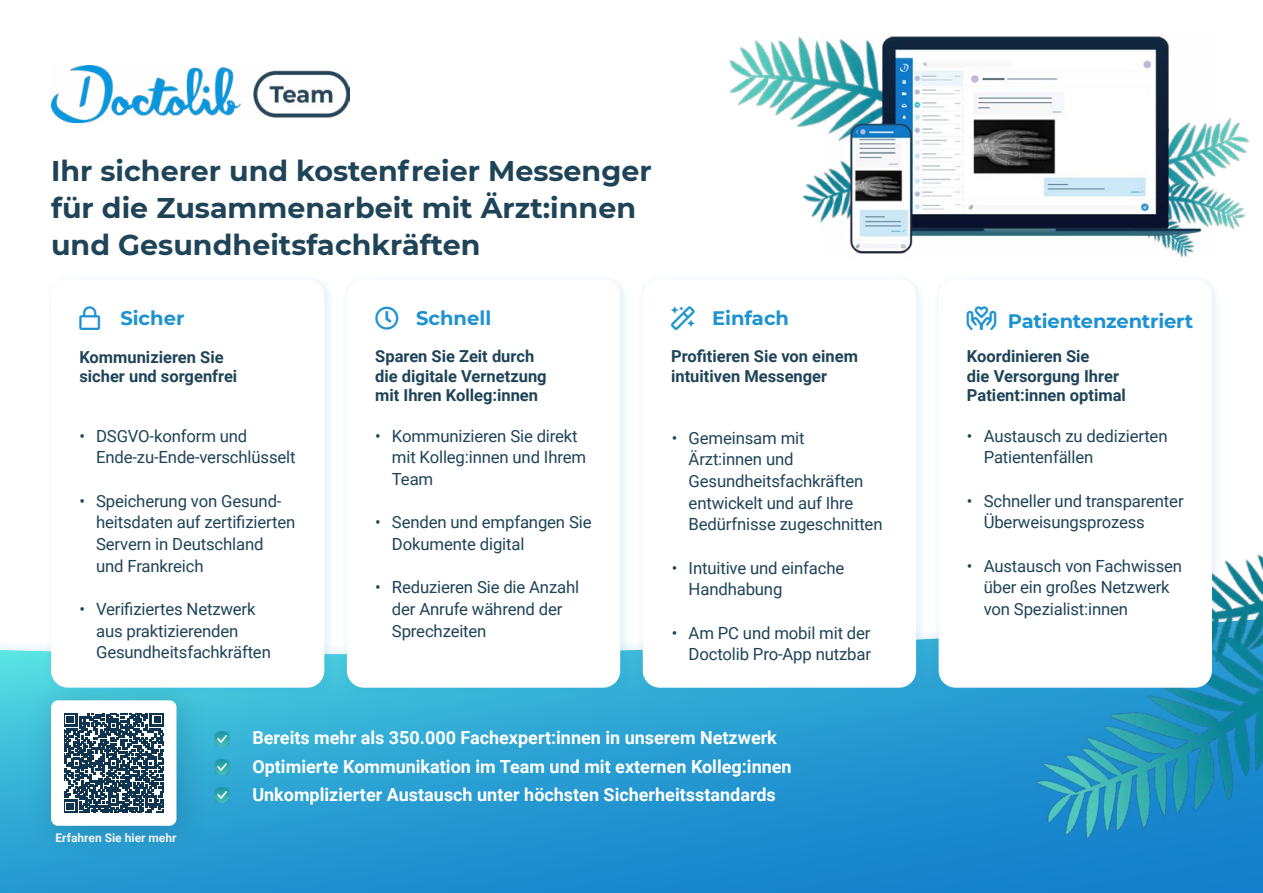
<style>
.page{position:relative;width:1263px;height:893px;background:#fff}
.page>*{position:absolute;margin:0;border:0;box-sizing:border-box;transform-origin:0 0}
.t1{font:700 28.5px/37px "Montserrat";color:#1f4458}
.t2{font:700 19.5px "Montserrat";letter-spacing:-.005em;color:#1c92d1}
.t3{font:700 18px/28.3px "Roboto";color:#fff}
.t4{font:16.8px/21.6px "Roboto";letter-spacing:-.01em;color:#1f4458}
.t5{font:700 16.5px/19.5px "Roboto";color:#1f4458}
.t6{font:700 12px "Roboto";color:#fff}
</style>
<div class="page">
<svg style="left:0;top:634px;width:944px;height:259px;background:#289bd2"></svg>
<img style="left:51px;top:66px;width:298px;height:56px">
<img style="left:944px;top:554px;width:319px;height:339px">
<img style="left:215px;top:731px;width:14px;height:15px">
<img style="left:215px;top:759px;width:14px;height:15px">
<img style="left:215px;top:787px;width:14px;height:15px">
<img style="left:729px;top:36px;width:93px;height:187px">
<img style="left:1217px;top:117px;width:33px;height:113px">
<img style="left:822px;top:36px;width:395px;height:222px">
<div style="left:340px;top:273px;width:292px;height:426px;background:#1c92d1;opacity:.15"></div>
<div style="left:347px;top:279px;width:273px;height:409px;background:#fff;border-radius:17px"></div>
<div style="left:636px;top:273px;width:292px;height:426px;background:#1c92d1;opacity:.15"></div>
<div style="left:643px;top:279px;width:273px;height:409px;background:#fff;border-radius:17px"></div>
<div style="left:932px;top:273px;width:291px;height:426px;background:#1c92d1;opacity:.15"></div>
<div style="left:939px;top:279px;width:273px;height:409px;background:#fff;border-radius:17px"></div>
<div style="left:44px;top:273px;width:292px;height:426px;background:#1c92d1;opacity:.15"></div>
<div style="left:51px;top:279px;width:273px;height:409px;background:#fff;border-radius:17px"></div>
<div style="left:26px;top:675px;width:184px;height:185px;background:#01223a;opacity:.2"></div>
<div style="left:51px;top:700px;width:125px;height:126px;background:#fff;border-radius:7px"></div>
<svg style="left:64px;top:713px;width:100px;height:100px"></svg>
<h1 class="t1" style="left:51px;top:151px;width:602px">Ihr sicherer und kostenfreier Messenger für die Zusammenarbeit mit Ärzt:innen und Gesundheitsfachkräften</h1>
<p class="t2" style="left:79px;top:304px;width:107px">●□ Sicher</p>
<p class="t5" style="left:79px;top:347px;width:159px">Kommunizieren Sie sicher und sorgenfrei</p>
<p class="t4" style="left:96px;top:424px;width:201px;text-indent:-17px">• DSGVO-konform und<br>Ende-zu-Ende-verschlüsselt</p>
<p class="t4" style="left:96px;top:489px;width:201px;text-indent:-17px">• Speicherung von Gesund&shy;heitsdaten auf zertifizierten<br>Servern in Deutschland und Frankreich</p>
<p class="t4" style="left:96px;top:597px;width:176px;text-indent:-17px">• Verifiziertes Netzwerk aus praktizierenden<br>Gesundheitsfachkräften</p>
<p class="t2" style="left:416px;top:304px;width:76px">Schnell</p>
<p class="t5" style="left:375px;top:346px;width:173px">Sparen Sie Zeit durch die digitale Vernetzung mit Ihren Kolleg:innen</p>
<p class="t4" style="left:392px;top:424px;width:196px;text-indent:-17px">• Kommunizieren Sie direkt mit Kolleg:innen und Ihrem<br>Team</p>
<p class="t4" style="left:392px;top:511px;width:201px;text-indent:-17px">• Senden und empfangen Sie<br>Dokumente digital</p>
<p class="t4" style="left:392px;top:576px;width:189px;text-indent:-17px">• Reduzieren Sie die Anzahl der Anrufe während der<br>Sprechzeiten</p>
<p class="t2" style="left:712px;top:304px;width:78px">Einfach</p>
<p class="t5" style="left:671px;top:346px;width:188px">Profitieren Sie von einem intuitiven Messenger</p>
<p class="t4" style="left:689px;top:426px;width:195px;text-indent:-17px">• Gemeinsam mit<br>Ärzt:innen und<br>Gesundheitsfachkräften entwickelt und auf Ihre<br>Bedürfnisse zugeschnitten</p>
<p class="t4" style="left:689px;top:556px;width:157px;text-indent:-17px">• Intuitive und einfache<br>Handhabung</p>
<p class="t4" style="left:672px;top:621px;width:201px;text-align:right">• Am PC und mobil mit der<br>Doctolib Pro-App nutzbar</p>
<p class="t6" style="left:56px;top:829px;width:122px">Erfahren Sie hier mehr</p>
<p class="t3" style="left:252px;top:723px;width:541px">Bereits mehr als 350.000 Fachexpert:innen in unserem Netzwerk<br>Optimierte Kommunikation im Team und mit externen Kolleg:innen<br>Unkomplizierter Austausch unter höchsten Sicherheitsstandards</p>
<p class="t2" style="left:1008px;top:307px;width:187px">Patientenzentriert</p>
<p class="t5" style="left:967px;top:346px;width:160px">Koordinieren Sie<br>die Versorgung Ihrer<br>Patient:innen optimal</p>
<p class="t4" style="left:984px;top:424px;width:185px;text-indent:-17px">• Austausch zu dedizierten<br>Patientenfällen</p>
<p class="t4" style="left:984px;top:489px;width:201px;text-indent:-17px">• Schneller und transparenter<br>Überweisungsprozess</p>
<p class="t4" style="left:984px;top:554px;width:200px;text-indent:-17px">• Austausch von Fachwissen über ein großes Netzwerk von Spezialist:innen</p>
</div>
